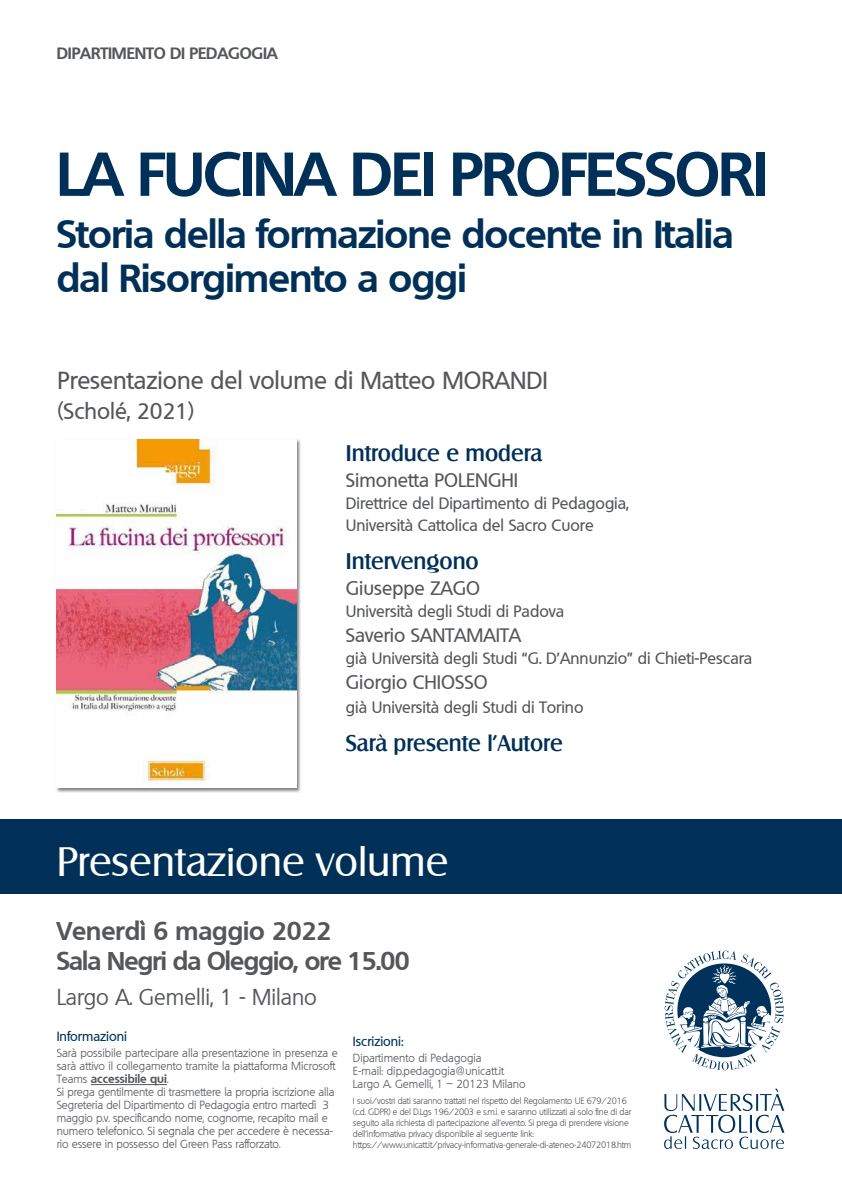
<style>
.page{position:relative;width:842px;height:1191px;background:#fff}
.page>*{position:absolute;margin:0;border:0;box-sizing:border-box;transform-origin:0 0}
.t1{font:700 60px "Quebec";letter-spacing:-.025em;color:#003057}
.t2{font:40px "Salzburg";color:#fff}
.t3{font:700 38px/44px "Quebec";letter-spacing:-.015em;color:#003057}
.t4{font:700 25px/30px "Quebec";letter-spacing:-.03em;color:#54565a}
.t5{font:500 24px "Quebec";color:#54565a}
.t6{font:500 22px "Salzburg";color:#003057}
.t7{font:22px "Quebec";color:#54565a}
.t8{font:500 22px "Quebec";color:#54565a}
.t9{font:500 19px "Quebec";color:#54565a}
.t10{font:500 16px/22px "Quebec";color:#54565a}
.t11{font:700 16px "Quebec";letter-spacing:-.01em;color:#54565a}
.t12{font:500 13px "Quebec";color:#003057}
.t13{font:300 11.5px/13px "Quebec";letter-spacing:-.01em;color:#54565a}
.t14{font:300 9px/11px "Quebec";letter-spacing:-.02em;color:#54565a}
.s1{font-weight:700}
</style>
<div class="page">
<div style="left:0;top:819px;width:842px;height:75px;background:#003057"></div>
<svg style="left:664px;top:950px;width:120px;height:120px"></svg>
<svg style="left:664px;top:1088px;width:120px;height:61px"></svg>
<hr style="left:91px;top:1084px;width:76px;height:1px;background:#54565a">
<div style="left:55px;top:439px;width:247px;height:354px;background:#000;opacity:.5"></div>
<img style="left:57px;top:439px;width:240px;height:348px">
<h3 class="t11" style="left:57px;top:43px;width:223px">DIPARTIMENTO DI PEDAGOGIA</h3>
<h1 class="t1" style="left:57px;top:135px;width:712px">LA FUCINA DEI PROFESSORI</h1>
<h3 class="t3" style="left:57px;top:212px;width:678px">Storia della formazione docente in Italia dal Risorgimento a oggi</h3>
<h3 class="t5" style="left:58px;top:364px;width:492px">Presentazione del volume di Matteo MORANDI</h3>
<h3 class="t8" style="left:58px;top:396px;width:138px">(Scholé, 2021)</h3>
<h3 class="t6" style="left:346px;top:439px;width:198px">Introduce e modera</h3>
<h3 class="t9" style="left:346px;top:468px;width:174px">Simonetta POLENGHI</h3>
<h3 class="t10" style="left:346px;top:492px;width:285px">Direttrice del Dipartimento di Pedagogia,<br>Università Cattolica del Sacro Cuore</h3>
<h3 class="t6" style="left:346px;top:548px;width:134px">Intervengono</h3>
<h3 class="t9" style="left:346px;top:576px;width:136px">Giuseppe ZAGO</h3>
<h3 class="t10" style="left:346px;top:600px;width:220px">Università degli Studi di Padova</h3>
<h3 class="t9" style="left:346px;top:623px;width:177px">Saverio SANTAMAITA</h3>
<h3 class="t10" style="left:346px;top:647px;width:408px">già Università degli Studi “G. D’Annunzio” di Chieti-Pescara</h3>
<h3 class="t9" style="left:346px;top:670px;width:143px">Giorgio CHIOSSO</h3>
<h3 class="t10" style="left:346px;top:696px;width:239px">già Università degli Studi di Torino</h3>
<h3 class="t6" style="left:346px;top:730px;width:218px">Sarà presente l’Autore</h3>
<h2 class="t2" style="left:57px;top:837px;width:393px">Presentazione volume</h2>
<h3 class="t4" style="left:57px;top:915px;width:354px">Venerdì 6 maggio 2022<br>Sala Negri da Oleggio, ore 15.00</h3>
<h3 class="t7" style="left:57px;top:983px;width:262px">Largo A. Gemelli, 1 - Milano</h3>
<p class="t12" style="left:57px;top:1028px;width:72px">Informazioni</p>
<p class="t13" style="left:57px;top:1046px;width:282px">Sarà possibile partecipare alla presentazione in presenza e sarà attivo il collegamento tramite la piattaforma Microsoft Teams <span class="s1">accessibile qui</span>.<br>Si prega gentilmente di trasmettere la propria iscrizione alla Segreteria del Dipartimento di Pedagogia entro martedì 3 maggio p.v. specificando nome, cognome, recapito mail e numero telefonico. Si segnala che per accedere è necessa&shy;rio essere in possesso del Green Pass rafforzato.</p>
<p class="t12" style="left:353px;top:1032px;width:52px">Iscrizioni:</p>
<p class="t13" style="left:353px;top:1051px;width:174px">Dipartimento di Pedagogia<br>E-mail: dip.pedagogia@unicatt.it<br>Largo A. Gemelli, 1 – 20123 Milano</p>
<p class="t14" style="left:353px;top:1095px;width:280px">I suoi/vostri dati saranno trattati nel rispetto del Regolamento UE 679/2016 (c.d. GDPR) e del D.Lgs 196/2003 e s.m.i. e saranno utilizzati al solo fine di dar seguito alla richiesta di partecipazione all’evento. Si prega di prendere visione dell’informativa privacy disponibile al seguente link: https://www.unicatt.it/privacy-informativa-generale-di-ateneo-24072018.htm</p>
</div>
